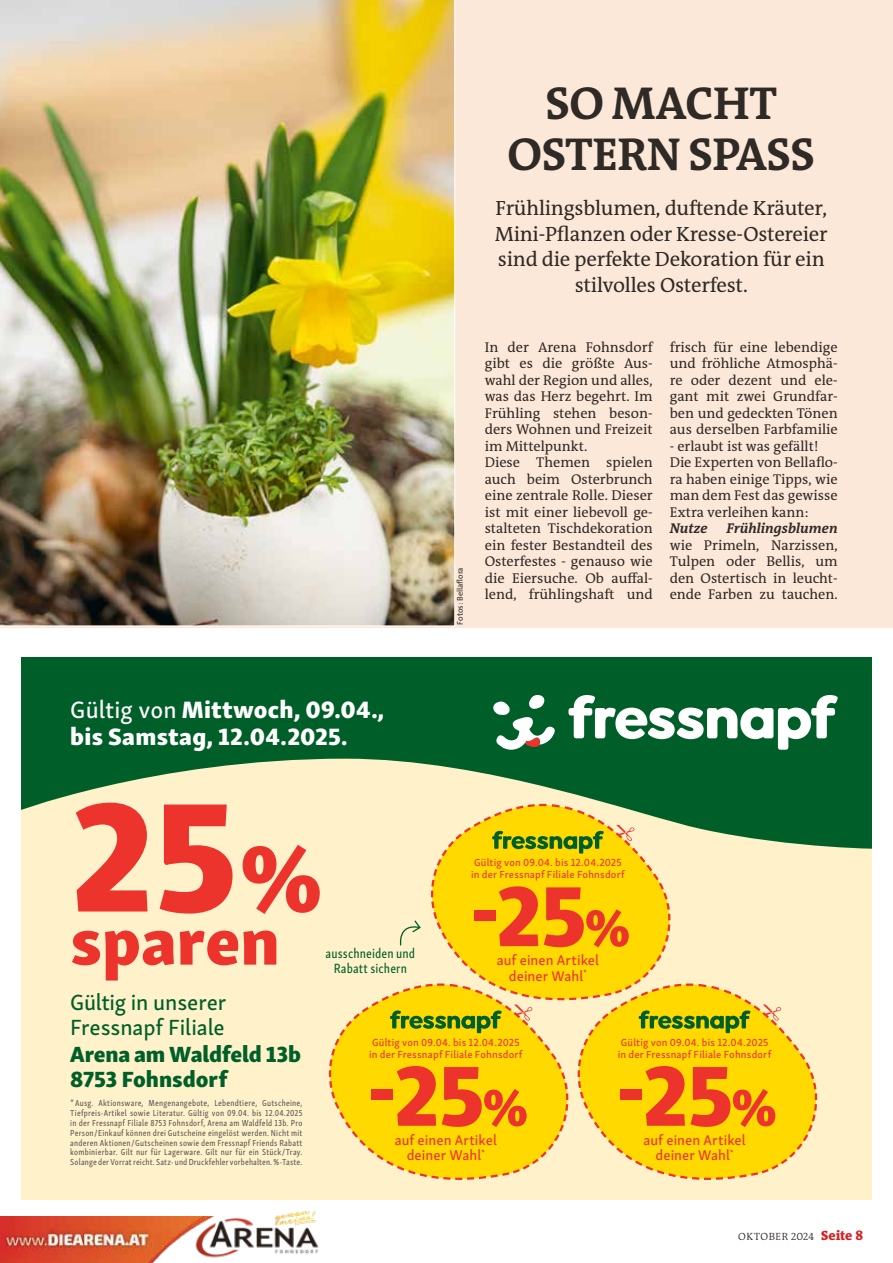
<style>
.page{position:relative;width:893px;height:1263px;background:#fff}
.page>*{position:absolute;margin:0;border:0;box-sizing:border-box;transform-origin:0 0}
.t1{font:159.6px "FNMZ Skolar Sans Latn Eb";color:#ec342d}
.t2{font:87.6px "FNMZ Skolar Sans Latn Eb";color:#ec342d}
.t3{font:67.65px "FNMZ Skolar Sans Latn Eb";color:#ec342d}
.t4{font:700 46.5px/51px "The RM Antiqua";letter-spacing:-.01em;color:#2f2a25;text-align:center}
.t5{font:24.3px/26.7px "FNMZ Skolar Sans Latn Eb";letter-spacing:.01em;color:#fff}
.t6{font:22.65px/24.9px "FNMZ Skolar Sans Latn Me";letter-spacing:-.005em;color:#005f28}
.t7{font:22.65px/24.9px "FNMZ Skolar Sans Latn Eb";letter-spacing:-.005em;color:#005f28}
.t8{font:20.7px/25.5px "The RM Antiqua";letter-spacing:-.01em;color:#2f2a25;text-align:center}
.t9{font:14.4px/15.9px "FNMZ Skolar Sans Latn Me";letter-spacing:.005em;color:#ec342d;text-align:center}
.t10{font:14.25px/16.5px "The RM Antiqua";color:#2f2a25}
.t11{font:italic 700 14.25px "The RM Antiqua";color:#2f2a25}
.t12{font:13.65px/15px "FNMZ Skolar Sans Latn Cp Me";letter-spacing:.01em;color:#005f28;text-align:center}
.t13{font:10.5px/11.6px "FNMZ Skolar Sans Latn Me";letter-spacing:.02em;color:#ec342d}
.t14{font:300 10.5px "The RM Antiqua";letter-spacing:.05em;color:#2f2a25}
.t15{font:9px/9.9px "FNMZ Skolar Sans Latn Cp Me";letter-spacing:.015em;color:#5c5956;text-align:justify}
.t16{font:8.25px "The Sans Os F";color:#2f2a25}
.s1{font-family:"FNMZ Skolar Sans Latn Me"}
.s2{font-size:95.85px}
.s3{font-size:52.8px}
.s4{font-weight:800;font-size:13.5px;color:#d81d21}
</style>
<div class="page">
<img style="left:0;top:1216px;width:190px;height:39px">
<img style="left:0;top:1255px;width:161px;height:3px">
<img style="left:0;top:1258px;width:158px;height:4px">
<img style="left:0;top:1262px;width:154px;height:1px">
<img style="left:190px;top:1210px;width:129px;height:48px">
<div style="left:21px;top:657px;width:851px;height:542px;background:#005f28"></div>
<svg style="left:21px;top:759px;width:851px;height:440px;background:#dedeb5"></svg>
<svg style="left:568px;top:695px;width:270px;height:55px"></svg>
<svg style="left:493px;top:695px;width:62px;height:55px"></svg>
<svg style="left:323px;top:803px;width:496px;height:379px;background:#f3da51"></svg>
<div style="left:0;top:0;width:893px;height:627px;background:#fce8d9"></div>
<img style="left:0;top:0;width:455px;height:626px">
<h3 class="t4" style="left:508px;top:79px;width:309px">SO MACHT<br>OSTERN SPASS</h3>
<h3 class="t5" style="left:70px;top:694px;width:316px"><span class="s1">Gültig von</span> Mittwoch, 09.04., bis Samstag, 12.04.2025.</h3>
<p class="t16" style="left:455px;top:625px;width:59px;rotate:-90deg">Fotos: Bellaflora</p>
<h3 class="t8" style="left:495px;top:196px;width:334px">Frühlingsblumen, duftende Kräuter, Mini-Pflanzen oder Kresse-Ostereier sind die perfekte Dekoration für ein stilvolles Osterfest.</h3>
<p class="t10" style="left:485px;top:339px;width:169px">In der Arena Fohnsdorf gibt es die größte Aus&shy;wahl der Region und alles, was das Herz begehrt. Im<br>Frühling stehen beson&shy;ders Wohnen und Freizeit im Mittelpunkt.<br>Diese Themen spielen auch beim Osterbrunch eine zentrale Rolle. Dieser ist mit einer liebevoll ge&shy;stalteten Tischdekoration ein fester Bestandteil des<br>Osterfestes - genauso wie die Eiersuche. Ob auffal&shy;lend, frühlingshaft und</p>
<p class="t10" style="left:670px;top:339px;width:169px;text-align:justify">frisch für eine lebendige und fröhliche Atmosphä&shy;re oder dezent und ele&shy;gant mit zwei Grundfar&shy;ben und gedeckten Tönen aus derselben Farbfamilie</p>
<p class="t10" style="left:670px;top:438px;width:169px">- erlaubt ist was gefällt!<br>Die Experten von Bellaflo&shy;ra haben einige Tipps, wie man dem Fest das gewisse<br>Extra verleihen kann:</p>
<p class="t11" style="left:670px;top:519px;width:39px">Nutze</p>
<p class="t11" style="left:727px;top:519px;width:113px">Frühlingsblumen</p>
<p class="t10" style="left:670px;top:537px;width:169px;text-align:justify">wie Primeln, Narzissen, Tulpen oder Bellis, um den Ostertisch in leucht&shy;ende Farben zu tauchen.</p>
<h1 class="t1" style="left:70px;top:721px;width:254px">25<span class="s2">%</span></h1>
<h3 class="t3" style="left:70px;top:884px;width:211px">sparen</h3>
<h3 class="t6" style="left:70px;top:988px;width:158px">Gültig in unserer<br>Fressnapf Filiale</h3>
<h3 class="t7" style="left:70px;top:1040px;width:232px">Arena am Waldfeld 13b<br>8753 Fohnsdorf</h3>
<p class="t15" style="left:70px;top:1097px;width:234px">* Ausg. Aktionsware, Mengenangebote, Lebendtiere, Gutscheine, Tiefpreis-Artikel sowie Literatur. Gültig von 09.04. bis 12.04.2025 in der Fressnapf Filiale 8753 Fohnsdorf, Arena am Waldfeld 13b. Pro Person / Einkauf können drei Gutscheine eingelöst werden. Nicht mit anderen Aktionen / Gutscheinen sowie dem Fressnapf Friends Rabatt kombinierbar. Gilt nur für Lagerware. Gilt nur für ein Stück / Tray.<br>Solange der Vorrat reicht. Satz- und Druckfehler vorbehalten. %-Taste.</p>
<p class="t13" style="left:471px;top:856px;width:155px">Gültig von 09.04. bis 12.04.2025 in der Fressnapf Filiale Fohnsdorf</p>
<h2 class="t2" style="left:469px;top:841px;width:162px">-25<span class="s3">%</span></h2>
<p class="t12" style="left:326px;top:945px;width:91px">ausschneiden und<br>Rabatt sichern</p>
<p class="t9" style="left:497px;top:951px;width:104px">auf einen Artikel deiner Wahl<sup>*</sup></p>
<p class="t13" style="left:369px;top:1036px;width:155px">Gültig von 09.04. bis 12.04.2025 in der Fressnapf Filiale Fohnsdorf</p>
<p class="t13" style="left:618px;top:1036px;width:155px">Gültig von 09.04. bis 12.04.2025 in der Fressnapf Filiale Fohnsdorf</p>
<h2 class="t2" style="left:367px;top:1021px;width:162px">-25<span class="s3">%</span></h2>
<h2 class="t2" style="left:616px;top:1021px;width:162px">-25<span class="s3">%</span></h2>
<p class="t9" style="left:395px;top:1130px;width:104px">auf einen Artikel deiner Wahl<sup>*</sup></p>
<p class="t9" style="left:643px;top:1130px;width:104px">auf einen Artikel deiner Wahl<sup>*</sup></p>
<p class="t14" style="left:738px;top:1229px;width:126px">OKTOBER 2024 <span class="s4">Seite 8</span></p>
</div>
